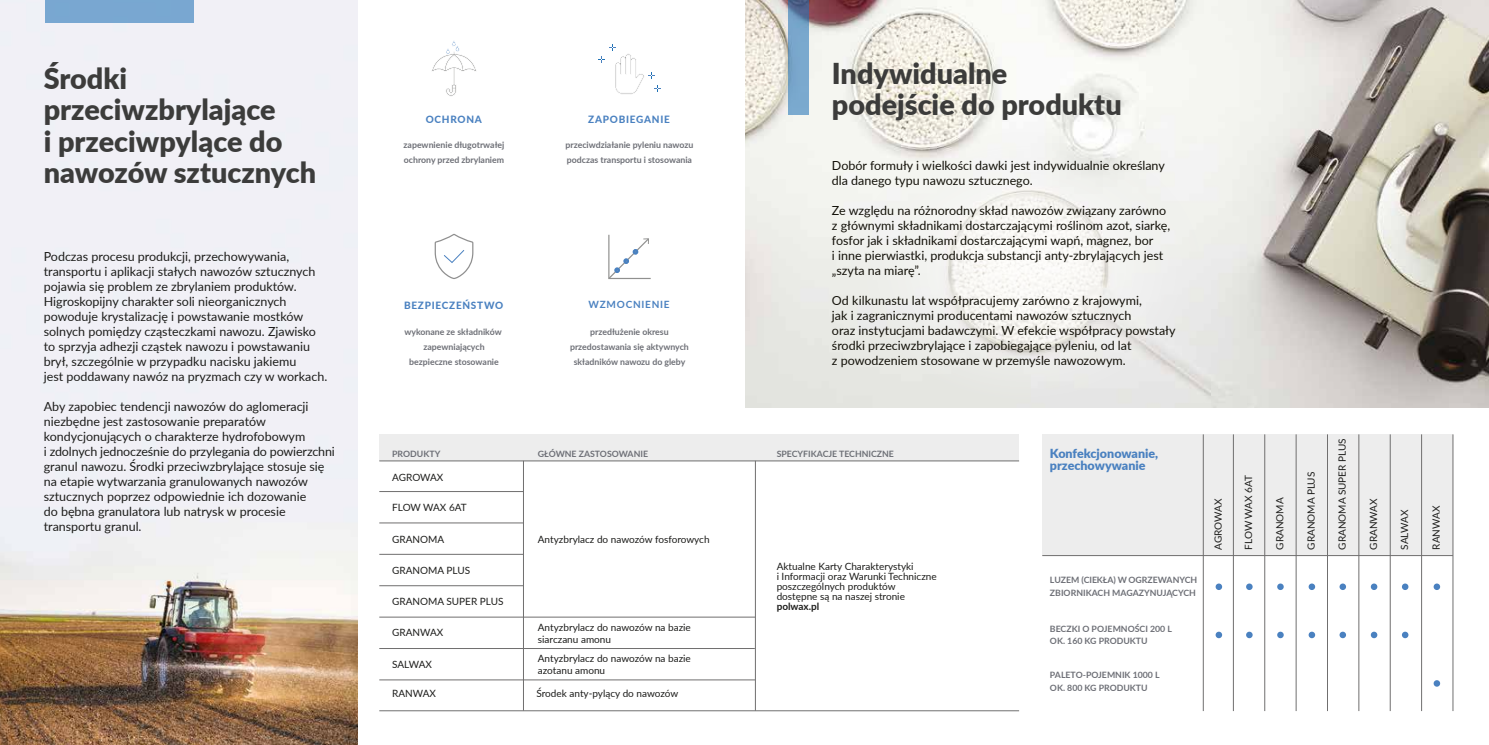
<style>
.page{position:relative;width:1489px;height:745px;background:#fff}
.page>*{position:absolute;margin:0;border:0;box-sizing:border-box;transform-origin:0 0}
.t1{font:900 28.75px/31.2px "Lato";color:#3c3c3b}
.t2{font:12.5px/15px "Lato";color:#1d1d1b}
.t3{font:12.5px/15px "Lato";color:#131109}
.t4{font:900 12.5px/12.5px "Lato";color:#4a81c0}
.t5{font:10px/10px "Lato";color:#1d1d1b}
.t6{font:800 10px "Lato";letter-spacing:.075em;color:#4a81c0}
.t7{font:700 10px "Lato";letter-spacing:.075em;color:#4a81c0}
.t8{font:700 10px "Lato";color:#1d1d1b}
.t9{font:700 8.75px/15px "Lato";color:#6d6f76}
.t10{font:700 8.75px "Lato";color:#6d7076}
</style>
<div class="page">
<img style="left:745px;top:0;width:743px;height:407px">
<svg style="left:850px;top:131px;width:350px;height:274px"></svg>
<div style="left:1042px;top:434px;width:410px;height:121px;background:#ededed"></div>
<div style="left:379px;top:434px;width:640px;height:26px;background:#ededed"></div>
<img style="left:0;top:0;width:357px;height:744px">
<div style="left:45px;top:0;width:148px;height:22px;background:#79a7d1"></div>
<svg style="left:788px;top:0;width:20px;height:115px;background:#729cc2"></svg>
<hr style="left:379px;top:460px;width:640px;height:1px;background:#706f6f">
<hr style="left:379px;top:491px;width:144px;height:1px;background:#706f6f">
<hr style="left:523px;top:460px;width:1px;height:250px;background:#706f6f">
<hr style="left:755px;top:460px;width:1px;height:250px;background:#706f6f">
<hr style="left:379px;top:522px;width:144px;height:1px;background:#706f6f">
<hr style="left:379px;top:553px;width:144px;height:1px;background:#706f6f">
<hr style="left:379px;top:585px;width:144px;height:1px;background:#706f6f">
<hr style="left:379px;top:616px;width:376px;height:1px;background:#706f6f">
<hr style="left:379px;top:647px;width:375px;height:1px;background:#706f6f">
<hr style="left:379px;top:679px;width:376px;height:1px;background:#706f6f">
<hr style="left:379px;top:710px;width:640px;height:1px;background:#706f6f">
<svg style="left:432px;top:41px;width:44px;height:55px"></svg>
<svg style="left:598px;top:44px;width:62px;height:50px"></svg>
<svg style="left:434px;top:233px;width:39px;height:46px"></svg>
<svg style="left:608px;top:235px;width:42px;height:44px"></svg>
<hr style="left:1452px;top:434px;width:1px;height:276px;background:#706f6f">
<hr style="left:1421px;top:434px;width:1px;height:276px;background:#706f6f">
<svg style="left:1433px;top:583px;width:6px;height:6px"></svg>
<svg style="left:1433px;top:680px;width:6px;height:6px"></svg>
<svg style="left:1215px;top:583px;width:6px;height:6px"></svg>
<svg style="left:1215px;top:631px;width:6px;height:6px"></svg>
<hr style="left:1389px;top:434px;width:1px;height:276px;background:#706f6f">
<svg style="left:1370px;top:583px;width:7px;height:6px"></svg>
<svg style="left:1370px;top:631px;width:7px;height:6px"></svg>
<hr style="left:1358px;top:434px;width:1px;height:276px;background:#706f6f">
<svg style="left:1402px;top:583px;width:6px;height:6px"></svg>
<svg style="left:1402px;top:631px;width:6px;height:6px"></svg>
<hr style="left:1326px;top:434px;width:1px;height:276px;background:#706f6f">
<svg style="left:1277px;top:583px;width:6px;height:6px"></svg>
<svg style="left:1277px;top:631px;width:6px;height:6px"></svg>
<hr style="left:1295px;top:434px;width:1px;height:276px;background:#706f6f">
<svg style="left:1308px;top:583px;width:6px;height:6px"></svg>
<svg style="left:1308px;top:631px;width:6px;height:6px"></svg>
<hr style="left:1264px;top:434px;width:1px;height:276px;background:#706f6f">
<svg style="left:1339px;top:583px;width:6px;height:6px"></svg>
<svg style="left:1339px;top:631px;width:6px;height:6px"></svg>
<hr style="left:1232px;top:434px;width:1px;height:276px;background:#706f6f">
<hr style="left:1202px;top:434px;width:1px;height:276px;background:#706f6f">
<hr style="left:1042px;top:555px;width:410px;height:1px;background:#706f6f">
<svg style="left:1246px;top:583px;width:6px;height:6px"></svg>
<svg style="left:1246px;top:631px;width:6px;height:6px"></svg>
<h1 class="t1" style="left:44px;top:62px;width:274px">Środki przeciwzbrylające<br>i przeciwpylące do nawozów sztucznych</h1>
<p class="t2" style="left:44px;top:248px;width:285px">Podczas procesu produkcji, przechowywania, transportu i aplikacji stałych nawozów sztucznych pojawia się problem ze zbrylaniem produktów.<br>Higroskopijny charakter soli nieorganicznych powoduje krystalizację i powstawanie mostków solnych pomiędzy cząsteczkami nawozu. Zjawisko to sprzyja adhezji cząstek nawozu i powstawaniu brył, szczególnie w przypadku nacisku jakiemu<br>jest poddawany nawóz na pryzmach czy w workach.</p>
<p class="t2" style="left:44px;top:398px;width:293px">Aby zapobiec tendencji nawozów do aglomeracji niezbędne jest zastosowanie preparatów kondycjonujących o charakterze hydrofobowym<br>i zdolnych jednocześnie do przylegania do powierzchni granul nawozu. Środki przeciwzbrylające stosuje się na etapie wytwarzania granulowanych nawozów sztucznych poprzez odpowiednie ich dozowanie<br>do bębna granulatora lub natrysk w procesie transportu granul.</p>
<p class="t6" style="left:426px;top:112px;width:58px">OCHRONA</p>
<p class="t6" style="left:588px;top:112px;width:83px">ZAPOBIEGANIE</p>
<p class="t9" style="left:565px;top:137px;width:129px">przeciwdziałanie pyleniu nawozu podczas transportu i stosowania</p>
<p class="t9" style="left:403px;top:137px;width:102px">zapewnienie długotrwałej ochrony przed zbrylaniem</p>
<p class="t6" style="left:404px;top:297px;width:101px">BEZPIECZEŃSTWO</p>
<p class="t9" style="left:404px;top:323px;width:99px;text-align:center">wykonane ze składników zapewniających bezpieczne stosowanie</p>
<p class="t7" style="left:588px;top:297px;width:83px">WZMOCNIENIE</p>
<p class="t9" style="left:570px;top:323px;width:120px;text-align:center">przedłużenie okresu przedostawania się aktywnych składników nawozu do gleby</p>
<p class="t9" style="left:392px;top:446px;width:50px">PRODUKTY</p>
<p class="t9" style="left:538px;top:446px;width:112px">GŁÓWNE ZASTOSOWANIE</p>
<p class="t5" style="left:392px;top:472px;width:53px">AGROWAX</p>
<p class="t5" style="left:392px;top:502px;width:76px">FLOW WAX 6AT</p>
<p class="t5" style="left:392px;top:533px;width:54px">GRANOMA</p>
<p class="t5" style="left:538px;top:533px;width:173px">Antyzbrylacz do nawozów fosforowych</p>
<p class="t5" style="left:392px;top:564px;width:79px">GRANOMA PLUS</p>
<p class="t5" style="left:392px;top:595px;width:113px">GRANOMA SUPER PLUS</p>
<p class="t5" style="left:392px;top:627px;width:53px">GRANWAX</p>
<p class="t5" style="left:538px;top:620px;width:154px;line-height:12px">Antyzbrylacz do nawozów na bazie siarczanu amonu</p>
<p class="t5" style="left:538px;top:651px;width:154px;line-height:12px">Antyzbrylacz do nawozów na bazie azotanu amonu</p>
<p class="t5" style="left:392px;top:658px;width:41px">SALWAX</p>
<p class="t5" style="left:392px;top:687px;width:45px">RANWAX</p>
<p class="t5" style="left:536px;top:687px;width:143px">Środek anty-pylący do nawozów</p>
<h1 class="t1" style="left:831px;top:56px;width:291px">Indywidualne podejście do produktu</h1>
<p class="t3" style="left:831px;top:157px;width:334px">Dobór formuły i wielkości dawki jest indywidualnie określany dla danego typu nawozu sztucznego.</p>
<p class="t3" style="left:831px;top:202px;width:340px">Ze względu na różnorodny skład nawozów związany zarówno z głównymi składnikami dostarczającymi roślinom azot, siarkę, fosfor jak i składnikami dostarczającymi wapń, magnez, bor<br>i inne pierwiastki, produkcja substancji anty-zbrylających jest „szyta na miarę”.</p>
<p class="t3" style="left:831px;top:292px;width:345px">Od kilkunastu lat współpracujemy zarówno z krajowymi,<br>jak i zagranicznymi producentami nawozów sztucznych<br>oraz instytucjami badawczymi. W efekcie współpracy powstały środki przeciwzbrylające i zapobiegające pyleniu, od lat<br>z powodzeniem stosowane w przemyśle nawozowym.</p>
<p class="t10" style="left:776px;top:447px;width:119px">SPECYFIKACJE TECHNICZNE</p>
<p class="t5" style="left:776px;top:560px;width:162px">Aktualne Karty Charakterystyki<br>i Informacji oraz Warunki Techniczne poszczególnych produktów dostępne są na naszej stronie</p>
<p class="t8" style="left:776px;top:598px;width:44px">polwax.pl</p>
<p class="t4" style="left:1049px;top:446px;width:110px">Konfekcjonowanie, przechowywanie</p>
<p class="t9" style="left:1049px;top:573px;width:149px;line-height:12.5px">LUZEM (CIEKŁA) W OGRZEWANYCH<br>ZBIORNIKACH MAGAZYNUJĄCYCH</p>
<p class="t9" style="left:1049px;top:621px;width:123px;line-height:12.5px">BECZKI O POJEMNOŚCI 200 L<br>OK. 160 KG PRODUKTU</p>
<p class="t9" style="left:1049px;top:668px;width:111px;line-height:12.5px">PALETO-POJEMNIK 1000 L<br>OK. 800 KG PRODUKTU</p>
<p class="t5" style="left:1212px;top:549px;width:53px;rotate:-90deg">AGROWAX</p>
<p class="t5" style="left:1243px;top:549px;width:76px;rotate:-90deg">FLOW WAX 6AT</p>
<p class="t5" style="left:1274px;top:549px;width:54px;rotate:-90deg">GRANOMA</p>
<p class="t5" style="left:1305px;top:549px;width:79px;rotate:-90deg">GRANOMA PLUS</p>
<p class="t5" style="left:1336px;top:549px;width:113px;rotate:-90deg">GRANOMA SUPER PLUS</p>
<p class="t5" style="left:1367px;top:549px;width:53px;rotate:-90deg">GRANWAX</p>
<p class="t5" style="left:1398px;top:549px;width:41px;rotate:-90deg">SALWAX</p>
<p class="t5" style="left:1430px;top:549px;width:45px;rotate:-90deg">RANWAX</p>
</div>
